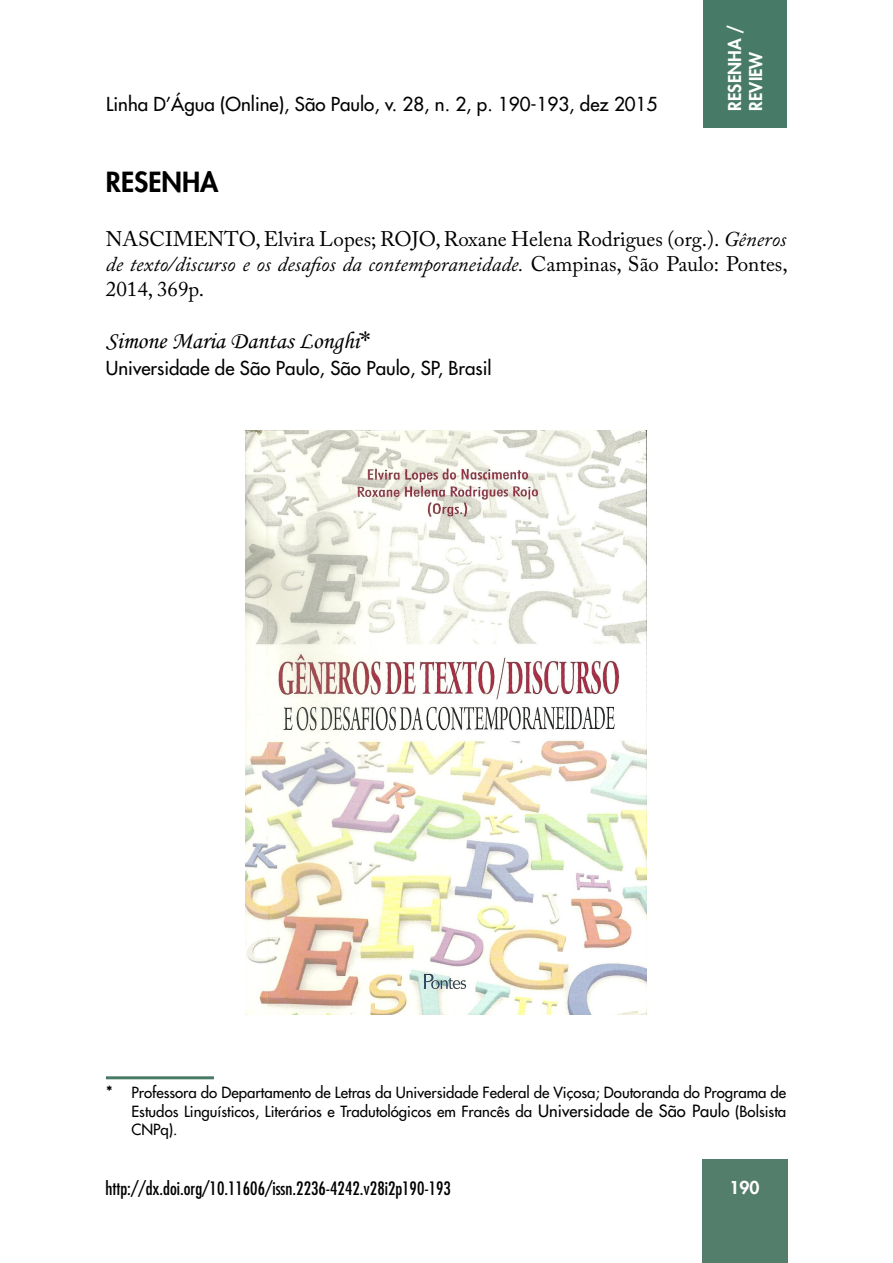
<style>
.page{position:relative;width:893px;height:1263px;background:#fff}
.page>*{position:absolute;margin:0;border:0;box-sizing:border-box;transform-origin:0 0}
.TIT{font:800 27px "Futura Std";color:#000}
.t1{font:24px "Monotype Corsiva";color:#000}
.TEXTO{font:21px/25.2px "Adobe Caslon Pro";color:#000;text-align:justify}
.cabecalho{font:500 18.75px "Futura Std";color:#000}
.t2{font:condensed 18px "Futura Std";color:#000}
.t3{font:800 17.25px/20.7px "Futura Std";color:#fff}
.notas{font:500 15px/19.8px "Futura Std";color:#000;text-align:right}
.s1{font-style:italic}
.s2{font-family:"Times New Roman"}
.s3{font-size:16.5px}
</style>
<div class="page">
<div style="left:702px;top:1160px;width:85px;height:103px;background:#537e6b"></div>
<div style="left:703px;top:0;width:83px;height:128px;background:#487b67"></div>
<img style="left:246px;top:431px;width:400px;height:583px">
<hr style="left:106px;top:1076px;width:108px;height:3px;background:#487b67">
<p class="cabecalho" style="left:106px;top:92px;width:553px">Linha D’Água (Online), São Paulo, v. 28, n. 2, p. 190-193, dez 2015</p>
<p class="t3" style="left:725px;top:111px;width:88px;rotate:-90deg">RESENHA /<br>REVIEW</p>
<p class="TIT" style="left:106px;top:165px;width:114px">RESENHA</p>
<p class="TEXTO" style="left:106px;top:226px;width:683px">NASCIMENTO, Elvira Lopes; ROJO, Roxane Helena Rodrigues (org.). <span class="s1">Gêneros de texto/discurso e os desafios da contemporaneidade.</span> Campinas, São Paulo: Pontes, 2014, 369p.</p>
<p class="t1" style="left:106px;top:326px;width:267px">Simone Maria Dantas Longhi<span class="s2">*</span></p>
<p class="cabecalho" style="left:106px;top:357px;width:387px">Universidade de São Paulo, São Paulo, SP, Brasil</p>
<p class="notas" style="left:106px;top:1082px;width:682px"><span class="s3">*</span> Professora do Departamento de Letras da Universidade Federal de Viçosa; Doutoranda do Programa de<br>Estudos Linguísticos, Literários e Tradutológicos em Francês da <span class="s3">Universidade de São Paul</span>o (Bolsista</p>
<p class="notas" style="left:131px;top:1120px;width:48px">CNPq).</p>
<p class="t2" style="left:106px;top:1177px;width:347px">http://dx.doi.org/10.11606/issn.2236-4242.v28i2p190-193</p>
<p class="t3" style="left:730px;top:1177px;width:31px">190</p>
</div>
